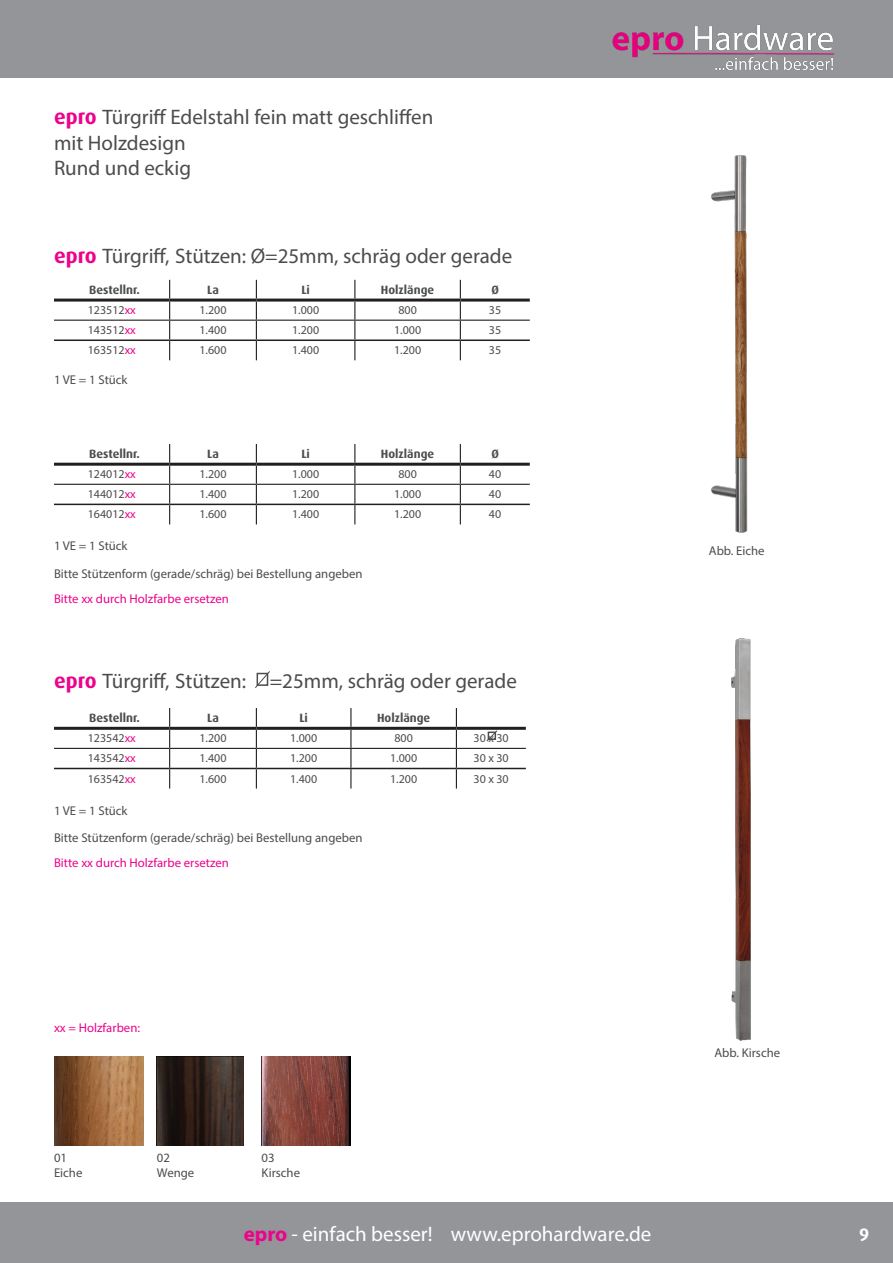
<style>
.page{position:relative;width:893px;height:1263px;background:#fff}
.page>*{position:absolute;margin:0;border:0;box-sizing:border-box;transform-origin:0 0}
.t1{font:21px "Myriad Pro";color:#4b4c4d}
.t2{font:21px "Myriad Pro";color:#fff}
.t3{font:700 18px "Dax Pro";color:#fff}
.Tabellentext{font:12.75px "Myriad Pro";color:#4b4c4d}
.Tabellentext-2{font:12.75px "Myriad Pro";color:#ed028c}
.Tabellentext-3{font:12px "Myriad Pro";color:#4b4c4d}
.Tabellentext-4{font:700 12px "Dax Pro";color:#4b4c4d}
.s1{font-family:"Dax Pro";font-weight:700;color:#ed028c}
.s2{color:#ed028c}
.s3{font-weight:700;color:#ed028c}
</style>
<div class="page">
<div style="left:0;top:0;width:893px;height:77px;background:#939598"></div>
<img style="left:612px;top:25px;width:223px;height:45px">
<div style="left:0;top:1202px;width:893px;height:61px;background:#939598"></div>
<img style="left:731px;top:638px;width:20px;height:403px">
<svg style="left:255px;top:671px;width:15px;height:17px"></svg>
<svg style="left:54px;top:280px;width:476px;height:80px"></svg>
<hr style="left:460px;top:299px;width:70px;height:3px;background:#231f20">
<hr style="left:460px;top:320px;width:70px;height:1px;background:#231f20">
<hr style="left:460px;top:339px;width:70px;height:2px;background:#231f20">
<svg style="left:54px;top:444px;width:476px;height:80px"></svg>
<hr style="left:460px;top:463px;width:70px;height:3px;background:#231f20">
<hr style="left:460px;top:484px;width:70px;height:1px;background:#231f20">
<hr style="left:460px;top:504px;width:70px;height:1px;background:#231f20">
<img style="left:710px;top:155px;width:38px;height:378px">
<img style="left:157px;top:1056px;width:87px;height:90px">
<img style="left:262px;top:1056px;width:89px;height:90px">
<img style="left:54px;top:1056px;width:89px;height:90px">
<svg style="left:54px;top:708px;width:472px;height:80px"></svg>
<p class="t1" style="left:54px;top:104px;width:381px"><span class="s1">epro</span> Türgriff Edelstahl fein matt geschliffen</p>
<p class="t1" style="left:54px;top:130px;width:133px">mit Holzdesign</p>
<p class="t1" style="left:54px;top:155px;width:139px">Rund und eckig</p>
<p class="t1" style="left:54px;top:243px;width:460px"><span class="s1">epro</span> Türgriff, Stützen: Ø=25mm, schräg oder gerade</p>
<p class="Tabellentext-4" style="left:89px;top:282px;width:52px">Bestellnr.</p>
<p class="Tabellentext-4" style="left:207px;top:282px;width:13px">La</p>
<p class="Tabellentext-4" style="left:301px;top:282px;width:10px">Li</p>
<p class="Tabellentext-4" style="left:381px;top:282px;width:55px">Holzlänge</p>
<p class="Tabellentext-4" style="left:491px;top:282px;width:9px">Ø</p>
<p class="Tabellentext-3" style="left:88px;top:303px;width:50px">123512<span class="s2">xx</span></p>
<p class="Tabellentext-3" style="left:199px;top:303px;width:29px">1.200</p>
<p class="Tabellentext-3" style="left:292px;top:303px;width:29px">1.000</p>
<p class="Tabellentext-3" style="left:398px;top:303px;width:20px">800</p>
<p class="Tabellentext-3" style="left:489px;top:303px;width:14px">35</p>
<p class="Tabellentext-3" style="left:88px;top:323px;width:50px">143512<span class="s2">xx</span></p>
<p class="Tabellentext-3" style="left:199px;top:323px;width:29px">1.400</p>
<p class="Tabellentext-3" style="left:292px;top:323px;width:29px">1.200</p>
<p class="Tabellentext-3" style="left:394px;top:323px;width:29px">1.000</p>
<p class="Tabellentext-3" style="left:489px;top:323px;width:14px">35</p>
<p class="Tabellentext-3" style="left:88px;top:343px;width:50px">163512<span class="s2">xx</span></p>
<p class="Tabellentext-3" style="left:199px;top:343px;width:29px">1.600</p>
<p class="Tabellentext-3" style="left:292px;top:343px;width:29px">1.400</p>
<p class="Tabellentext-3" style="left:394px;top:343px;width:29px">1.200</p>
<p class="Tabellentext-3" style="left:489px;top:343px;width:14px">35</p>
<p class="Tabellentext" style="left:54px;top:372px;width:75px">1 VE = 1 Stück</p>
<p class="Tabellentext-4" style="left:89px;top:446px;width:52px">Bestellnr.</p>
<p class="Tabellentext-4" style="left:207px;top:446px;width:13px">La</p>
<p class="Tabellentext-4" style="left:301px;top:446px;width:10px">Li</p>
<p class="Tabellentext-4" style="left:381px;top:446px;width:55px">Holzlänge</p>
<p class="Tabellentext-4" style="left:491px;top:446px;width:9px">Ø</p>
<p class="Tabellentext-3" style="left:88px;top:467px;width:50px">124012<span class="s2">xx</span></p>
<p class="Tabellentext-3" style="left:199px;top:467px;width:29px">1.200</p>
<p class="Tabellentext-3" style="left:292px;top:467px;width:29px">1.000</p>
<p class="Tabellentext-3" style="left:398px;top:467px;width:20px">800</p>
<p class="Tabellentext-3" style="left:489px;top:467px;width:14px">40</p>
<p class="Tabellentext-3" style="left:88px;top:487px;width:50px">144012<span class="s2">xx</span></p>
<p class="Tabellentext-3" style="left:199px;top:487px;width:29px">1.400</p>
<p class="Tabellentext-3" style="left:292px;top:487px;width:29px">1.200</p>
<p class="Tabellentext-3" style="left:394px;top:487px;width:29px">1.000</p>
<p class="Tabellentext-3" style="left:489px;top:487px;width:14px">40</p>
<p class="Tabellentext-3" style="left:88px;top:507px;width:50px">164012<span class="s2">xx</span></p>
<p class="Tabellentext-3" style="left:199px;top:507px;width:29px">1.600</p>
<p class="Tabellentext-3" style="left:292px;top:507px;width:29px">1.400</p>
<p class="Tabellentext-3" style="left:394px;top:507px;width:29px">1.200</p>
<p class="Tabellentext-3" style="left:489px;top:507px;width:14px">40</p>
<p class="Tabellentext" style="left:54px;top:537px;width:75px">1 VE = 1 Stück</p>
<p class="Tabellentext" style="left:54px;top:566px;width:310px">Bitte Stützenform (gerade/schräg) bei Bestellung angeben</p>
<p class="Tabellentext-2" style="left:54px;top:591px;width:176px">Bitte xx durch Holzfarbe ersetzen</p>
<p class="t1" style="left:54px;top:668px;width:464px"><span class="s1">epro</span> Türgriff, Stützen: =25mm, schräg oder gerade</p>
<p class="Tabellentext-4" style="left:89px;top:710px;width:52px">Bestellnr.</p>
<p class="Tabellentext-4" style="left:207px;top:710px;width:13px">La</p>
<p class="Tabellentext-4" style="left:299px;top:710px;width:10px">Li</p>
<p class="Tabellentext-4" style="left:377px;top:710px;width:55px">Holzlänge</p>
<p class="Tabellentext-3" style="left:88px;top:731px;width:50px">123542<span class="s2">xx</span></p>
<p class="Tabellentext-3" style="left:199px;top:731px;width:29px">1.200</p>
<p class="Tabellentext-3" style="left:290px;top:731px;width:29px">1.000</p>
<p class="Tabellentext-3" style="left:394px;top:731px;width:20px">800</p>
<p class="Tabellentext-3" style="left:473px;top:731px;width:37px">30 x 30</p>
<p class="Tabellentext-3" style="left:88px;top:751px;width:50px">143542<span class="s2">xx</span></p>
<p class="Tabellentext-3" style="left:199px;top:751px;width:29px">1.400</p>
<p class="Tabellentext-3" style="left:290px;top:751px;width:29px">1.200</p>
<p class="Tabellentext-3" style="left:390px;top:751px;width:29px">1.000</p>
<p class="Tabellentext-3" style="left:473px;top:751px;width:37px">30 x 30</p>
<p class="Tabellentext-3" style="left:88px;top:771px;width:50px">163542<span class="s2">xx</span></p>
<p class="Tabellentext-3" style="left:199px;top:771px;width:29px">1.600</p>
<p class="Tabellentext-3" style="left:290px;top:771px;width:29px">1.400</p>
<p class="Tabellentext-3" style="left:390px;top:771px;width:29px">1.200</p>
<p class="Tabellentext-3" style="left:473px;top:771px;width:37px">30 x 30</p>
<p class="Tabellentext" style="left:54px;top:803px;width:75px">1 VE = 1 Stück</p>
<p class="Tabellentext" style="left:54px;top:829px;width:310px">Bitte Stützenform (gerade/schräg) bei Bestellung angeben</p>
<p class="Tabellentext-2" style="left:54px;top:855px;width:176px">Bitte xx durch Holzfarbe ersetzen</p>
<p class="Tabellentext" style="left:709px;top:543px;width:57px">Abb. Eiche</p>
<p class="Tabellentext-2" style="left:54px;top:1020px;width:88px">xx = Holzfarben:</p>
<p class="Tabellentext" style="left:54px;top:1149px;width:15px">01</p>
<p class="Tabellentext" style="left:54px;top:1165px;width:30px">Eiche</p>
<p class="Tabellentext" style="left:157px;top:1149px;width:15px">02</p>
<p class="Tabellentext" style="left:157px;top:1165px;width:39px">Wenge</p>
<p class="Tabellentext" style="left:262px;top:1149px;width:15px">03</p>
<p class="Tabellentext" style="left:262px;top:1165px;width:40px">Kirsche</p>
<p class="t2" style="left:244px;top:1220px;width:190px"><span class="s3">epro</span> - einfach besser!</p>
<p class="t2" style="left:451px;top:1220px;width:202px">www.eprohardware.de</p>
<p class="Tabellentext" style="left:714px;top:1044px;width:67px">Abb. Kirsche</p>
<p class="t3" style="left:859px;top:1223px;width:12px">9</p>
</div>
